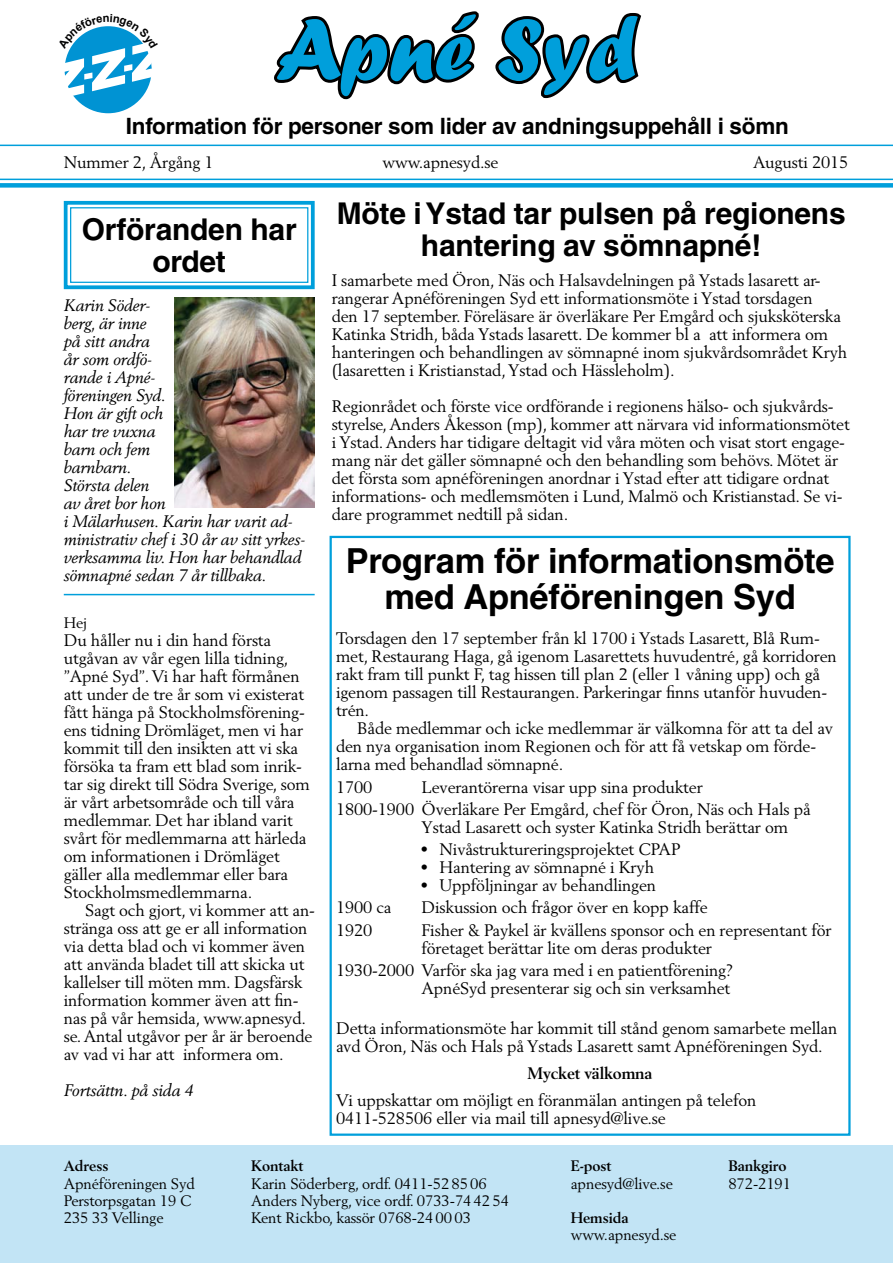
<style>
.page{position:relative;width:893px;height:1263px;background:#fff}
.page>*{position:absolute;margin:0;border:0;box-sizing:border-box;transform-origin:0 0}
.t1{font:90px "Forte";color:#009fdb}
.t2{font:700 34.5px/36px "Helvetica";letter-spacing:-.01em;color:#000;text-align:center}
.t3{font:700 30px/31.5px "Helvetica";letter-spacing:-.01em;color:#000;text-align:center}
.t4{font:700 22.5px "Helvetica";letter-spacing:-.01em;color:#000}
.t5{font:16.5px/18px "Berling";letter-spacing:-.01em;color:#000}
.t6{font:italic 16.5px/18px "Berling";letter-spacing:-.01em;color:#000}
.t7{font:700 16.5px "Berling";letter-spacing:-.01em;color:#000}
.t8{font:15px "Berling";letter-spacing:-.01em;color:#000}
.t9{font:700 15px "Berling";letter-spacing:-.01em;color:#000}
.s1{font-family:"Helvetica"}
</style>
<div class="page">
<div style="left:65px;top:26px;width:87px;height:87px;background:#0093d3;border-radius:50%"></div>
<div style="left:0;top:1146px;width:893px;height:117px;background:#c2e4f5"></div>
<svg style="left:274px;top:11px;width:205px;height:89px"></svg>
<svg style="left:495px;top:13px;width:146px;height:86px"></svg>
<hr style="left:0;top:145px;width:893px;height:1px;background:#009fdb">
<hr style="left:0;top:179px;width:893px;height:1px;background:#009fdb">
<div style="left:0;top:183px;width:893px;height:5px;background:#009fdb"></div>
<svg style="left:63px;top:200px;width:252px;height:90px"></svg>
<div style="left:70px;top:207px;width:238px;height:76px;border:1px solid #009fdb"></div>
<div style="left:330px;top:536px;width:521px;height:600px;border:2px solid #009fdb"></div>
<img style="left:174px;top:298px;width:140px;height:210px">
<hr style="left:64px;top:594px;width:251px;height:1px;background:#009fdb">
<svg style="left:64px;top:26px;width:88px;height:70px"></svg>
<h1 class="t1" style="left:275px;top:-3px;width:365px">Apné Syd</h1>
<h3 class="t4" style="left:126px;top:112px;width:665px">Information för personer som lider av andningsuppehåll i sömn</h3>
<p class="t5" style="left:64px;top:153px;width:151px">Nummer 2, Årgång 1</p>
<p class="t5" style="left:382px;top:153px;width:118px">www.apnesyd.se</p>
<p class="t5" style="left:753px;top:153px;width:97px">Augusti 2015</p>
<h3 class="t3" style="left:82px;top:213px;width:216px">Orföranden har ordet</h3>
<p class="t6" style="left:64px;top:296px;width:243px">Karin Söder-<br>berg, är inne<br>på sitt andra<br>år som ordfö-<br>rande i Apné-<br>föreningen Syd.<br>Hon är gift och<br>har tre vuxna<br>barn och fem<br>barnbarn.<br>Största delen<br>av året bor hon<br>i Mälarhusen. Karin har varit ad&shy;ministrativ chef i 30 år av sitt yrkes&shy;verksamma liv. Hon har behandlad sömnapné sedan 7 år tillbaka.</p>
<p class="t8" style="left:64px;top:614px;width:25px">Hej</p>
<p class="t5" style="left:64px;top:631px;width:248px">Du håller nu i din hand första utgåvan av vår egen lilla tidning, ”Apné Syd”. Vi har haft förmånen att under de tre år som vi existerat fått hänga på Stockholmsförening&shy;ens tidning Drömläget, men vi har kommit till den insikten att vi ska försöka ta fram ett blad som inrik&shy;tar sig direkt till Södra Sverige, som är vårt arbetsområde och till våra medlemmar. Det har ibland varit svårt för medlemmarna att härleda om informationen i Drömläget gäller alla medlemmar eller bara<br>Stockholmsmedlemmarna.</p>
<p class="t5" style="left:64px;top:901px;width:253px;text-indent:21px">Sagt och gjort, vi kommer att an&shy;stränga oss att ge er all information via detta blad och vi kommer även att använda bladet till att skicka ut kallelser till möten mm. Dagsfärsk information kommer även att fin&shy;nas på vår hemsida, www.apnesyd. se. Antal utgåvor per år är beroende av vad vi har att informera om.</p>
<p class="t6" style="left:64px;top:1081px;width:132px">Fortsättn. på sida 4</p>
<h3 class="t3" style="left:337px;top:197px;width:510px">Möte i Ystad tar pulsen på regionens hantering av sömnapné!</h3>
<p class="t5" style="left:332px;top:271px;width:517px">I samarbete med Öron, Näs och Halsavdelningen på Ystads lasarett ar&shy;rangerar Apnéföreningen Syd ett informationsmöte i Ystad torsdagen<br>den 17 september. Föreläsare är överläkare Per Emgård och sjuksköterska Katinka Stridh, båda Ystads lasarett. De kommer bl a att informera om hanteringen och behandlingen av sömnapné inom sjukvårdsområdet Kryh (lasaretten i Kristianstad, Ystad och Hässleholm).</p>
<p class="t5" style="left:332px;top:397px;width:520px">Regionrådet och förste vice ordförande i regionens hälso- och sjukvårds&shy;styrelse, Anders Åkesson (mp), kommer att närvara vid informationsmötet i Ystad. Anders har tidigare deltagit vid våra möten och visat stort engage&shy;mang när det gäller sömnapné och den behandling som behövs. Mötet är det första som apnéföreningen anordnar i Ystad efter att tidigare ordnat informations- och medlemsmöten i Lund, Malmö och Kristianstad. Se vi&shy;dare programmet nedtill på sidan.</p>
<h2 class="t2" style="left:346px;top:542px;width:490px">Program för informationsmöte med Apnéföreningen Syd</h2>
<p class="t5" style="left:336px;top:629px;width:502px">Torsdagen den 17 september från kl 1700 i Ystads Lasarett, Blå Rum&shy;met, Restaurang Haga, gå igenom Lasarettets huvudentré, gå korridoren rakt fram till punkt F, tag hissen till plan 2 (eller 1 våning upp) och gå igenom passagen till Restaurangen. Parkeringar finns utanför huvuden&shy;trén.</p>
<p class="t5" style="left:336px;top:719px;width:498px;text-indent:21px">Både medlemmar och icke medlemmar är välkomna för att ta del av den nya organisation inom Regionen och för att få vetskap om förde&shy;larna med behandlad sömnapné.</p>
<p class="t5" style="left:336px;top:777px;width:38px">1700</p>
<p class="t5" style="left:336px;top:775px;width:476px;line-height:22.2px;text-indent:86px">Leverantörerna visar upp sina produkter<br>1800-1900 Överläkare Per Emgård, chef för Öron, Näs och Hals på</p>
<p class="t5" style="left:422px;top:818px;width:368px">Ystad Lasarett och syster Katinka Stridh berättar om</p>
<p class="t5" style="left:422px;top:840px;width:260px"><span class="s1">•</span> Nivåstruktureringsprojektet CPAP</p>
<p class="t5" style="left:422px;top:858px;width:234px"><span class="s1">•</span> Hantering av sömnapné i Kryh</p>
<p class="t5" style="left:422px;top:876px;width:236px"><span class="s1">•</span> Uppföljningar av behandlingen</p>
<p class="t5" style="left:336px;top:898px;width:57px">1900 ca</p>
<p class="t5" style="left:422px;top:898px;width:288px">Diskussion och frågor över en kopp kaffe</p>
<p class="t5" style="left:336px;top:920px;width:38px">1920</p>
<p class="t5" style="left:422px;top:920px;width:412px">Fisher &amp; Paykel är kvällens sponsor och en representant för företaget berättar lite om deras produkter</p>
<p class="t5" style="left:336px;top:961px;width:398px;text-align:right">1930-2000 Varför ska jag vara med i en patientförening?<br>ApnéSyd presenterar sig och sin verksamhet</p>
<p class="t5" style="left:336px;top:1019px;width:503px">Detta informationsmöte har kommit till stånd genom samarbete mellan avd Öron, Näs och Hals på Ystads Lasarett samt Apnéföreningen Syd.</p>
<p class="t7" style="left:528px;top:1064px;width:126px">Mycket välkomna</p>
<p class="t5" style="left:336px;top:1091px;width:422px">Vi uppskattar om möjligt en föranmälan antingen på telefon<br>0411-528506 eller via mail till apnesyd@live.se</p>
<p class="t9" style="left:64px;top:1157px;width:46px">Adress</p>
<p class="t9" style="left:251px;top:1157px;width:54px">Kontakt</p>
<p class="t9" style="left:571px;top:1157px;width:42px">E-post</p>
<p class="t9" style="left:728px;top:1157px;width:60px">Bankgiro</p>
<p class="t8" style="left:64px;top:1174px;width:133px">Apnéföreningen Syd</p>
<p class="t8" style="left:251px;top:1174px;width:237px">Karin Söderberg, ordf. 0411-52 85 06</p>
<p class="t8" style="left:571px;top:1174px;width:104px">apnesyd@live.se</p>
<p class="t8" style="left:728px;top:1174px;width:64px">872-2191</p>
<p class="t8" style="left:64px;top:1191px;width:129px">Perstorpsgatan 19 C</p>
<p class="t8" style="left:251px;top:1191px;width:259px">Anders Nyberg, vice ordf. 0733-74 42 54</p>
<p class="t8" style="left:64px;top:1209px;width:101px">235 33 Vellinge</p>
<p class="t8" style="left:251px;top:1209px;width:221px">Kent Rickbo, kassör 0768-24 00 03</p>
<p class="t9" style="left:571px;top:1209px;width:59px">Hemsida</p>
<p class="t8" style="left:571px;top:1226px;width:107px">www.apnesyd.se</p>
</div>
